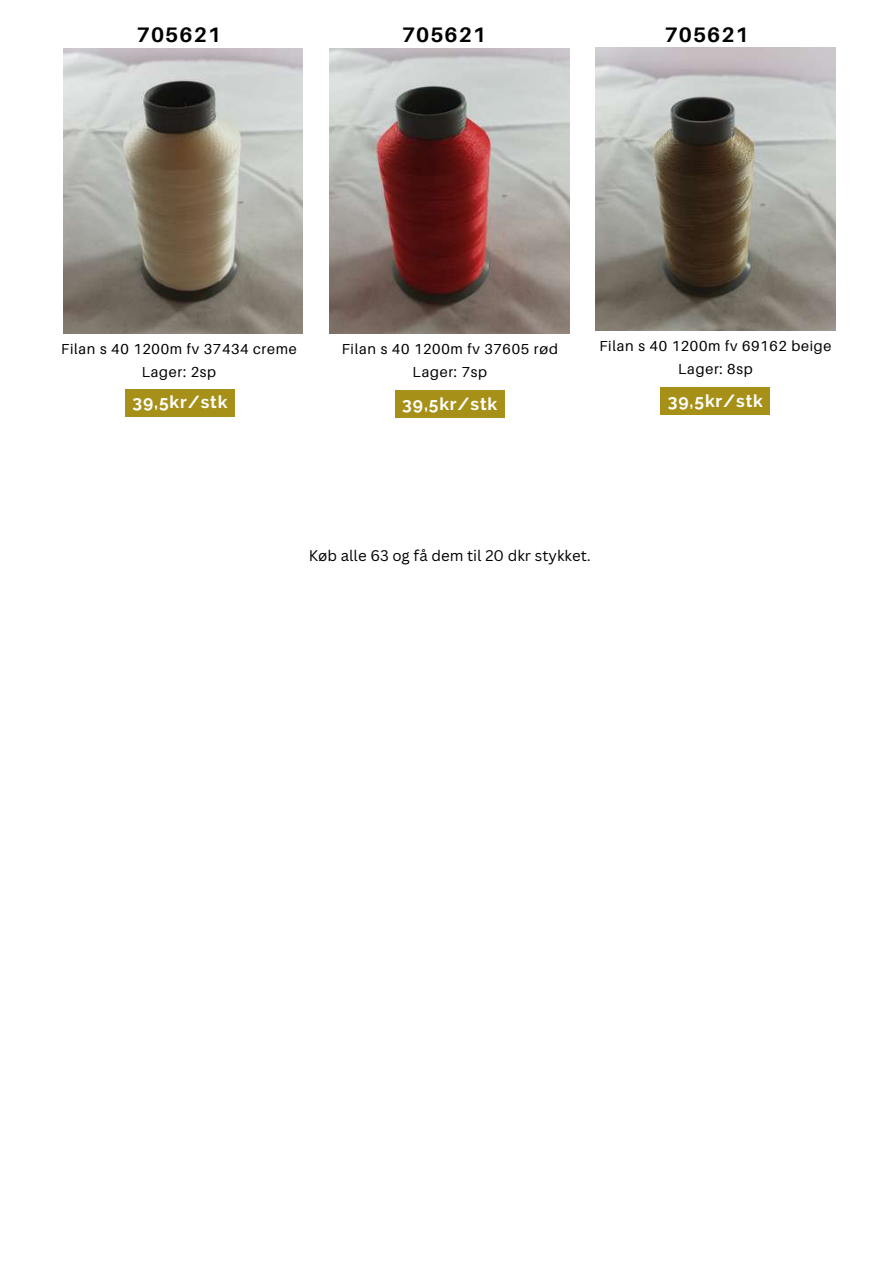
<style>
.page{position:relative;width:894px;height:1264px;background:#fff}
.page>*{position:absolute;margin:0;border:0;box-sizing:border-box;transform-origin:0 0}
.t1{font:700 21px "Aileron";letter-spacing:.05em;color:#000}
.t2{font:700 17.4px "Raleway";letter-spacing:.05em;color:#fff}
.t3{font:15px "Canva Sans";color:#000}
.t4{font:14.4px/23.7px "Aileron";letter-spacing:.05em;color:#000;text-align:center}
</style>
<div class="page">
<img style="left:595px;top:47px;width:240px;height:283px">
<img style="left:329px;top:48px;width:240px;height:285px">
<img style="left:63px;top:48px;width:240px;height:285px">
<div style="left:660px;top:387px;width:110px;height:28px;background:#a79017"></div>
<div style="left:395px;top:390px;width:109px;height:28px;background:#a79017"></div>
<div style="left:125px;top:389px;width:110px;height:27px;background:#a79017"></div>
<h1 class="t1" style="left:137px;top:21px;width:85px">705621</h1>
<h1 class="t1" style="left:402px;top:21px;width:85px">705621</h1>
<h1 class="t1" style="left:664px;top:21px;width:85px">705621</h1>
<p class="t4" style="left:61px;top:336px;width:237px">Filan s 40 1200m fv 37434 creme<br>Lager: 2sp</p>
<p class="t2" style="left:132px;top:392px;width:96px">39,5kr/stk</p>
<p class="t2" style="left:402px;top:394px;width:96px">39,5kr/stk</p>
<p class="t4" style="left:341px;top:336px;width:218px">Filan s 40 1200m fv 37605 rød<br>Lager: 7sp</p>
<p class="t4" style="left:599px;top:333px;width:233px">Filan s 40 1200m fv 69162 beige<br>Lager: 8sp</p>
<p class="t2" style="left:667px;top:391px;width:96px">39,5kr/stk</p>
<p class="t3" style="left:309px;top:545px;width:283px">Køb alle 63 og få dem til 20 dkr stykket.</p>
</div>
